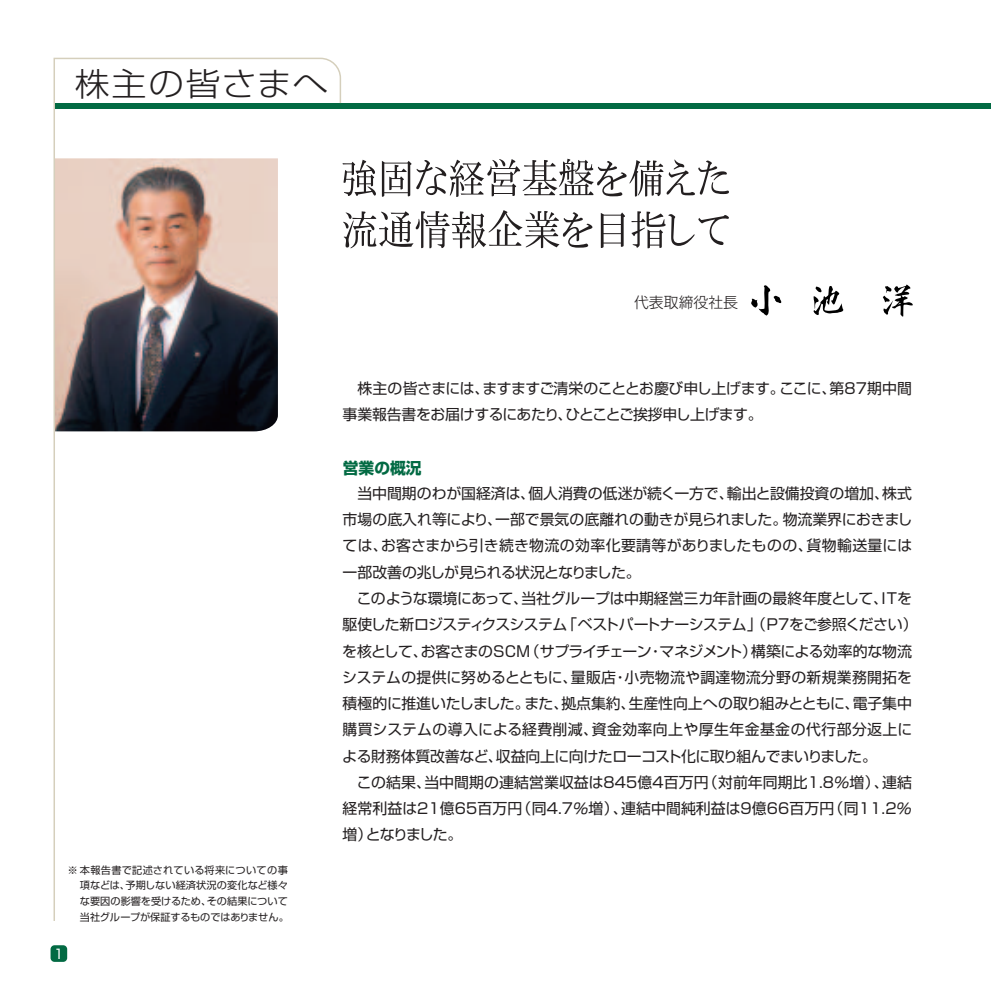
<style>
.page{position:relative;width:991px;height:991px;background:#fff}
.page>*{position:absolute;margin:0;border:0;box-sizing:border-box;transform-origin:0 0}
.t1{font:300 32.2px "Shin Go";letter-spacing:.04em;color:#231f20;scale:1.09 1}
.t2{font:700 15.75px "Shin Go";color:#026a43}
.t3{font:14.88px/26.2px "Shin Go";letter-spacing:-.005em;color:#231f20}
.t4{font:14.88px/26.2px "Shin Go";letter-spacing:-.03em;color:#231f20}
.t5{font:300 14.88px "Shin Go";color:#231f20}
.t6{font:13.12px "Shin Go";color:#fff}
.t7{font:10.15px/15.8px "Shin Go";color:#231f20;text-align:justify}
.s1{font-size:10.5px}
</style>
<div class="page">
<div style="left:51px;top:945px;width:16px;height:16px;background:#026a43;border-radius:4px"></div>
<svg style="left:342px;top:160px;width:34px;height:36px"></svg>
<svg style="left:382px;top:159px;width:347px;height:38px"></svg>
<svg style="left:343px;top:210px;width:249px;height:38px"></svg>
<svg style="left:601px;top:212px;width:24px;height:36px"></svg>
<svg style="left:631px;top:211px;width:98px;height:37px"></svg>
<div style="left:54px;top:103px;width:936px;height:6px;background:#026a43"></div>
<svg style="left:813px;top:286px;width:30px;height:29px"></svg>
<svg style="left:751px;top:285px;width:30px;height:30px"></svg>
<svg style="left:883px;top:284px;width:29px;height:33px"></svg>
<svg style="left:53px;top:57px;width:288px;height:864px"></svg>
<h1 class="t1" style="left:75px;top:72px;width:233px">株主の皆さまへ</h1>
<p class="t7" style="left:80px;top:863px;width:210px;text-indent:-12px"><span class="s1">※</span>本報告書で記述されている将来についての事項などは、予期しない経済状況の変化など様々な要因の影響を受けるため、その結果について当社グループが保証するものではありません。</p>
<p class="t6" style="left:54px;top:949px;width:11px">1</p>
<p class="t5" style="left:634px;top:296px;width:106px">代表取締役社長</p>
<p class="t4" style="left:342px;top:377px;width:571px">　株主の皆さまには、ますますご清栄のこととお慶び申し上げます。ここに、第87期中間事業報告書をお届けするにあたり、ひとことご挨拶申し上げます。</p>
<p class="t2" style="left:343px;top:462px;width:80px">営業の概況</p>
<p class="t3" style="left:342px;top:482px;width:577px">　当中間期のわが国経済は、個人消費の低迷が続く一方で、輸出と設備投資の増加、株式市場の底入れ等により、一部で景気の底離れの動きが見られました。物流業界におきましては、お客さまから引き続き物流の効率化要請等がありましたものの、貨物輸送量には一部改善の兆しが見られる状況となりました。<br>　このような環境にあって、当社グループは中期経営三カ年計画の最終年度として、ＩＴを駆使した新ロジスティクスシステム「ベストパートナーシステム」（Ｐ7をご参照ください）を核として、お客さまのＳＣＭ（サプライチェーン・マネジメント）構築による効率的な物流システムの提供に努めるとともに、量販店・小売物流や調達物流分野の新規業務開拓を積極的に推進いたしました。また、拠点集約、生産性向上への取り組みとともに、電子集中購買システムの導入による経費削減、資金効率向上や厚生年金基金の代行部分返上による財務体質改善など、収益向上に向けたローコスト化に取り組んでまいりました。<br>　この結果、当中間期の連結営業収益は845億4百万円（対前年同期比1.8％増）、連結経常利益は21億65百万円（同4.7％増）、連結中間純利益は9億66百万円（同11.2％増）となりました。</p>
</div>
